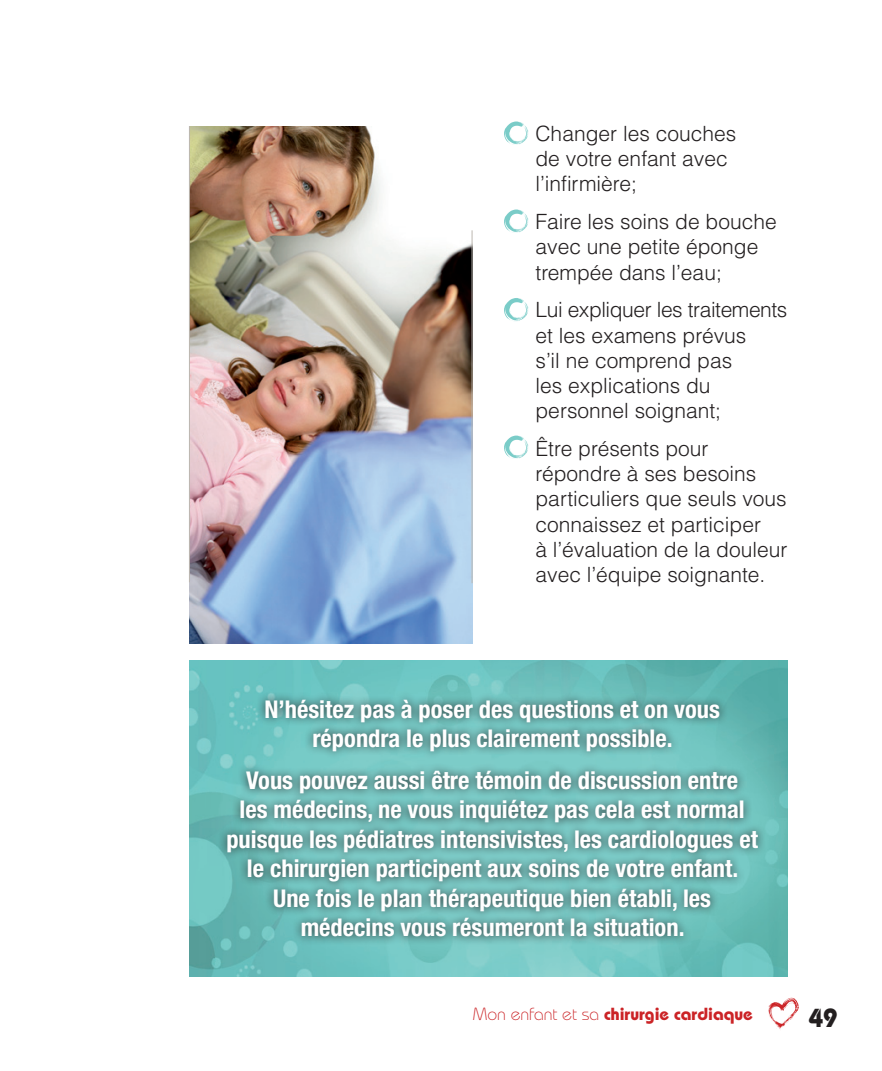
<style>
.page{position:relative;width:882px;height:1071px;background:#fff}
.page>*{position:absolute;margin:0;border:0;box-sizing:border-box;transform-origin:0 0}
.t1{font:700 26.25px "Bauhaus";color:#231f20}
.t2{font:700 condensed 24.5px/29.4px "Helvetica Neue LT Std";color:#fff;text-align:center}
.t3{font:300 21px/25.2px "Helvetica LT Std";color:#231f20}
.t4{font:700 17.5px "Bauhaus";color:#cb2326}
.s1{font-weight:300}
</style>
<div class="page">
<svg style="left:768px;top:998px;width:31px;height:31px"></svg>
<svg style="left:504px;top:121px;width:24px;height:24px"></svg>
<svg style="left:504px;top:209px;width:24px;height:24px"></svg>
<svg style="left:504px;top:298px;width:24px;height:23px"></svg>
<svg style="left:504px;top:435px;width:24px;height:24px"></svg>
<img style="left:189px;top:126px;width:283px;height:518px">
<hr style="left:189px;top:126px;width:1px;height:456px;background:#bcb7b0">
<hr style="left:472px;top:230px;width:1px;height:353px;background:#bcb7b0">
<img style="left:189px;top:661px;width:599px;height:316px">
<div style="left:218px;top:690px;width:548px;height:255px;background:#231f20;opacity:.88"></div>
<p class="t3" style="left:536px;top:121px;width:202px">Changer les couches de votre enfant avec l’infirmière;</p>
<p class="t3" style="left:536px;top:209px;width:243px">Faire les soins de bouche avec une petite éponge trempée dans l’eau;</p>
<p class="t3" style="left:536px;top:297px;width:253px">Lui expliquer les traitements et les examens prévus<br>s’il ne comprend pas<br>les explications du personnel soignant;</p>
<p class="t3" style="left:536px;top:436px;width:254px">Être présents pour répondre à ses besoins particuliers que seuls vous connaissez et participer<br>à l’évaluation de la douleur avec l’équipe soignante.</p>
<p class="t2" style="left:264px;top:694px;width:457px">N’hésitez pas à poser des questions et on vous répondra le plus clairement possible.</p>
<p class="t2" style="left:226px;top:765px;width:533px">Vous pouvez aussi être témoin de discussion entre<br>les médecins, ne vous inquiétez pas cela est normal puisque les pédiatres intensivistes, les cardiologues et le chirurgien participent aux soins de votre enfant.<br>Une fois le plan thérapeutique bien établi, les médecins vous résumeront la situation.</p>
<p class="t4" style="left:473px;top:1003px;width:282px"><span class="s1">Mon enfant et sa</span> chirurgie cardiaque</p>
<p class="t1" style="left:809px;top:1002px;width:31px">49</p>
</div>
